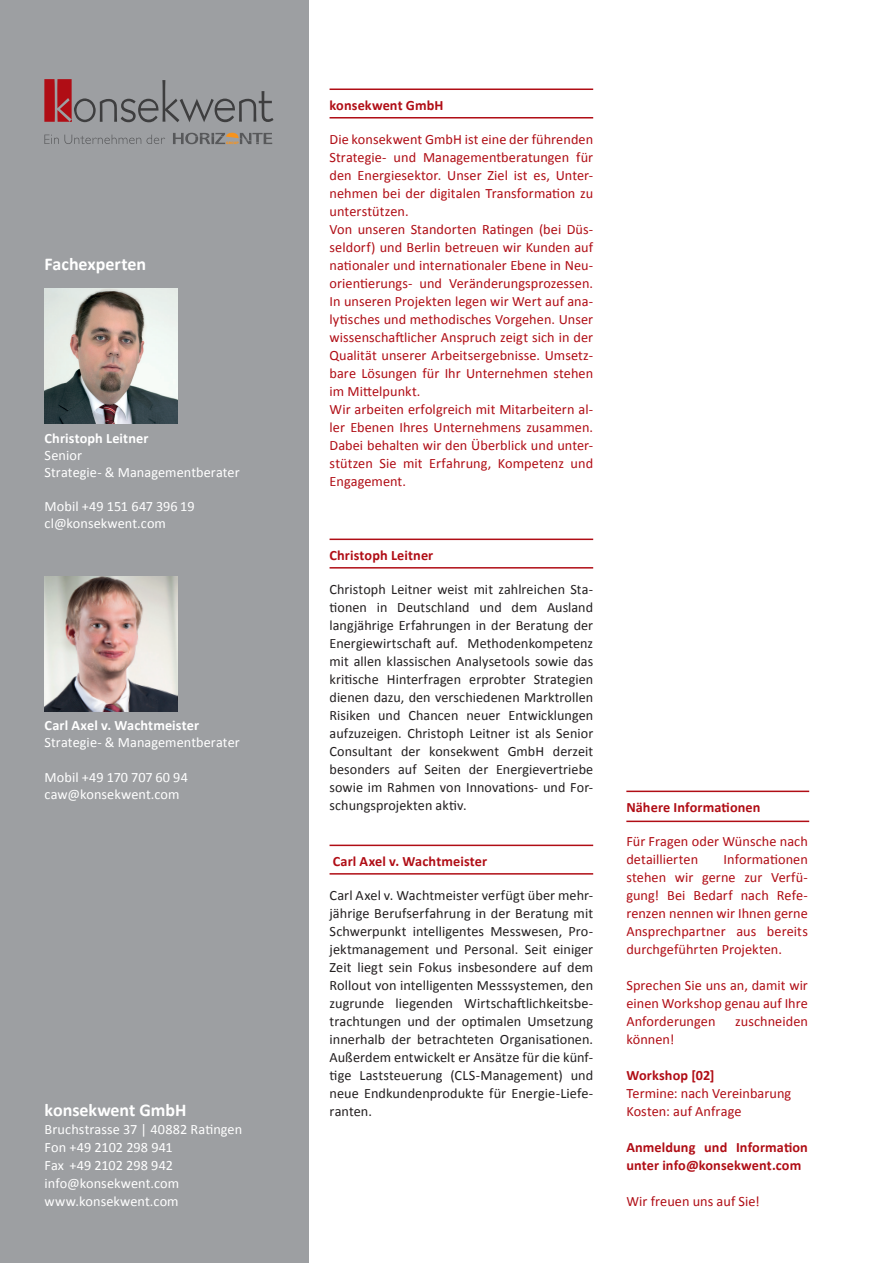
<style>
.page{position:relative;width:893px;height:1263px;background:#fff}
.page>*{position:absolute;margin:0;border:0;box-sizing:border-box;transform-origin:0 0}
.t1{font:700 18px "Calibri";color:#fff}
.t2{font:14.25px/18px "Calibri";letter-spacing:.005em;color:#b00d15}
.t3{font:14.25px/18px "Calibri";letter-spacing:.005em;color:#231f20;text-align:justify}
.t4{font:14.25px/18px "Calibri";letter-spacing:.005em;color:#fff}
.t5{font:700 14.25px/18px "Calibri";letter-spacing:.005em;color:#b00d15}
.t6{font:700 14.25px "Calibri";letter-spacing:.01em;color:#fff}
</style>
<div class="page">
<div style="left:0;top:0;width:308px;height:1263px;background:#9d9fa2"></div>
<svg style="left:44px;top:135px;width:97px;height:9px"></svg>
<svg style="left:147px;top:135px;width:18px;height:9px"></svg>
<svg style="left:173px;top:133px;width:99px;height:11px"></svg>
<svg style="left:44px;top:79px;width:229px;height:43px"></svg>
<img style="left:45px;top:288px;width:132px;height:135px">
<hr style="left:330px;top:539px;width:263px;height:1px;background:#b00d15">
<hr style="left:330px;top:567px;width:263px;height:2px;background:#b00d15">
<hr style="left:330px;top:845px;width:263px;height:1px;background:#b00d15">
<hr style="left:330px;top:873px;width:263px;height:2px;background:#b00d15">
<hr style="left:330px;top:89px;width:263px;height:1px;background:#b00d15">
<hr style="left:330px;top:117px;width:263px;height:2px;background:#b00d15">
<hr style="left:626px;top:791px;width:183px;height:1px;background:#b00d15">
<hr style="left:626px;top:821px;width:183px;height:1px;background:#b00d15">
<img style="left:45px;top:576px;width:132px;height:135px">
<p class="t1" style="left:45px;top:253px;width:103px">Fachexperten</p>
<p class="t6" style="left:45px;top:429px;width:105px">Christoph Leitner</p>
<p class="t4" style="left:45px;top:446px;width:197px;line-height:17.1px">Senior<br>Strategie- &amp; Managementberater</p>
<p class="t4" style="left:45px;top:497px;width:152px;line-height:17.1px">Mobil +49 151 647 396 19 cl@konsekwent.com</p>
<p class="t6" style="left:45px;top:717px;width:156px">Carl Axel v. Wachtmeister</p>
<p class="t4" style="left:45px;top:733px;width:197px">Strategie- &amp; Managementberater</p>
<p class="t4" style="left:45px;top:767px;width:145px;line-height:17.1px">Mobil +49 170 707 60 94 caw@konsekwent.com</p>
<p class="t1" style="left:45px;top:1099px;width:143px">konsekwent GmbH</p>
<p class="t4" style="left:45px;top:1120px;width:199px">Bruchstrasse 37 | 40882 Ratingen<br>Fon +49 2102 298 941<br>Fax +49 2102 298 942 info@konsekwent.com www.konsekwent.com</p>
<p class="t5" style="left:330px;top:95px;width:115px">konsekwent GmbH</p>
<p class="t2" style="left:330px;top:130px;width:265px">Die konsekwent GmbH ist eine der führenden Strategie- und Managementberatungen für den Energiesektor. Unser Ziel ist es, Unter&shy;nehmen bei der digitalen Transformation zu unterstützen.<br>Von unseren Standorten Ratingen (bei Düs&shy;seldorf) und Berlin betreuen wir Kunden auf nationaler und internationaler Ebene in Neu&shy;orientierungs- und Veränderungsprozessen.<br>In unseren Projekten legen wir Wert auf ana&shy;lytisches und methodisches Vorgehen. Unser wissenschaftlicher Anspruch zeigt sich in der Qualität unserer Arbeitsergebnisse. Umsetz&shy;bare Lösungen für Ihr Unternehmen stehen im Mittelpunkt.<br>Wir arbeiten erfolgreich mit Mitarbeitern al&shy;ler Ebenen Ihres Unternehmens zusammen.<br>Dabei behalten wir den Überblick und unter&shy;stützen Sie mit Erfahrung, Kompetenz und Engagement.</p>
<p class="t5" style="left:330px;top:545px;width:105px">Christoph Leitner</p>
<p class="t3" style="left:330px;top:580px;width:265px">Christoph Leitner weist mit zahlreichen Sta&shy;tionen in Deutschland und dem Ausland langjährige Erfahrungen in der Beratung der Energiewirtschaft auf. Methodenkompetenz mit allen klassischen Analysetools sowie das kritische Hinterfragen erprobter Strategien dienen dazu, den verschiedenen Marktrollen Risiken und Chancen neuer Entwicklungen aufzuzeigen. Christoph Leitner ist als Senior Consultant der konsekwent GmbH derzeit besonders auf Seiten der Energievertriebe sowie im Rahmen von Innovations- und For&shy;schungsprojekten aktiv.</p>
<p class="t5" style="left:333px;top:851px;width:156px">Carl Axel v. Wachtmeister</p>
<p class="t3" style="left:330px;top:886px;width:265px">Carl Axel v. Wachtmeister verfügt über mehr&shy;jährige Berufserfahrung in der Beratung mit Schwerpunkt intelligentes Messwesen, Pro&shy;jektmanagement und Personal. Seit einiger Zeit liegt sein Fokus insbesondere auf dem Rollout von intelligenten Messsystemen, den zugrunde liegenden Wirtschaftlichkeitsbe&shy;trachtungen und der optimalen Umsetzung innerhalb der betrachteten Organisationen.<br>Außerdem entwickelt er Ansätze für die künf&shy;tige Laststeuerung (CLS-Management) und neue Endkundenprodukte für Energie-Liefe&shy;ranten.</p>
<p class="t5" style="left:626px;top:797px;width:136px">Nähere Informationen</p>
<p class="t2" style="left:626px;top:832px;width:183px">Für Fragen oder Wünsche nach detaillierten</p>
<p class="t2" style="left:626px;top:850px;width:183px;text-align:justify;text-indent:97px">Informationen stehen wir gerne zur Verfü&shy;gung! Bei Bedarf nach Refe&shy;renzen nennen wir Ihnen gerne Ansprechpartner aus bereits durchgeführten Projekten.</p>
<p class="t2" style="left:626px;top:976px;width:183px;text-align:justify">Sprechen Sie uns an, damit wir einen Workshop genau auf Ihre Anforderungen</p>
<p class="t2" style="left:735px;top:1012px;width:74px">zuschneiden</p>
<p class="t2" style="left:626px;top:1030px;width:49px">können!</p>
<p class="t5" style="left:626px;top:1066px;width:90px">Workshop [02]</p>
<p class="t2" style="left:626px;top:1084px;width:166px">Termine: nach Vereinbarung<br>Kosten: auf Anfrage</p>
<p class="t5" style="left:626px;top:1138px;width:183px">Anmeldung und Information unter info@konsekwent.com</p>
<p class="t2" style="left:626px;top:1192px;width:135px">Wir freuen uns auf Sie!</p>
</div>
